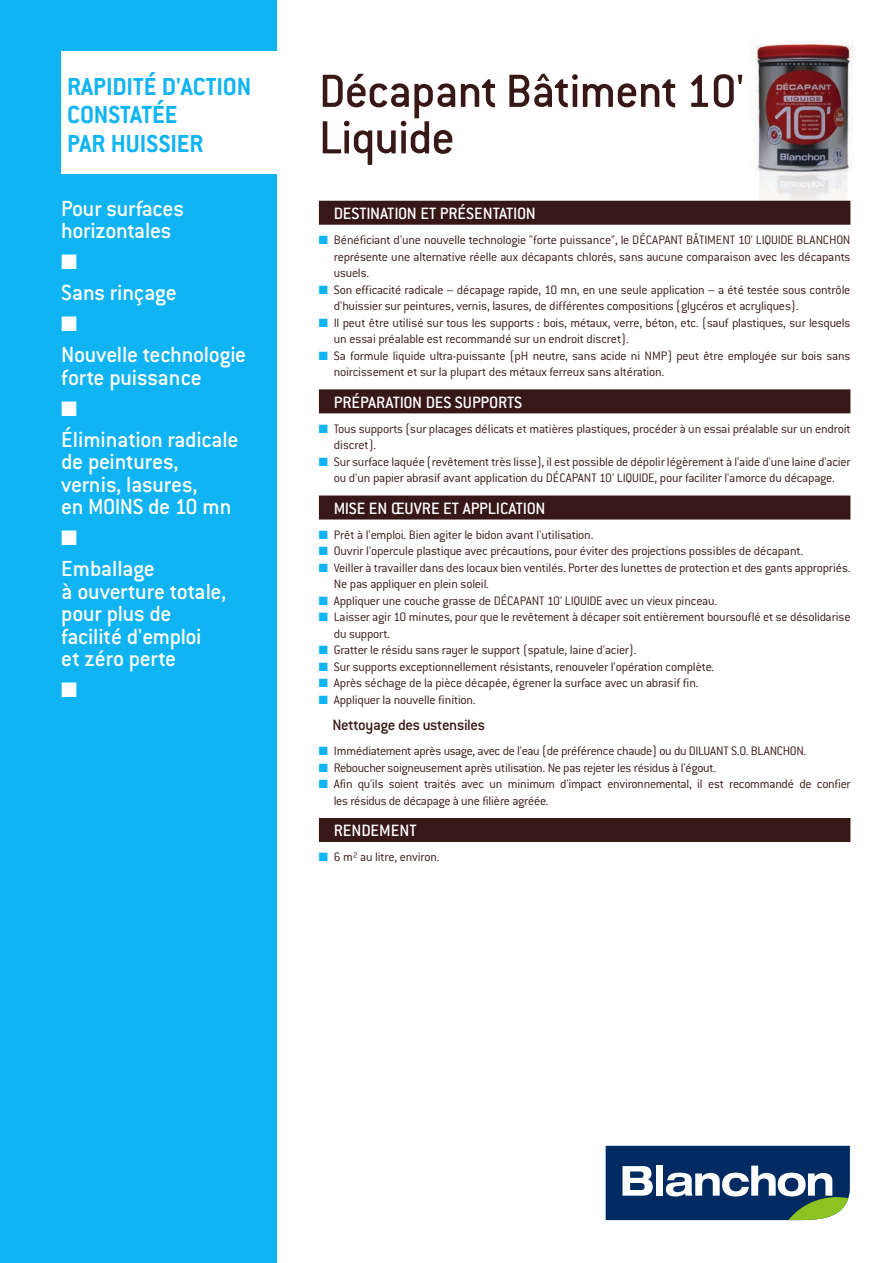
<style>
.page{position:relative;width:893px;height:1263px;background:#fff}
.page>*{position:absolute;margin:0;border:0;box-sizing:border-box;transform-origin:0 0}
.t1{font:500 51px/46.5px "Conduit ITC";letter-spacing:-.02em;color:#381817}
.t2{font:700 27px/28.5px "Conduit ITC";color:#10b4f2}
.t3{font:500 24px/22.5px "Conduit ITC";letter-spacing:-.015em;color:#fff}
.t4{font:21px "Zapf Dingbats ITC";color:#fff}
.t5{font:500 18px "Conduit ITC";letter-spacing:-.005em;color:#fff}
.t6{font:500 16.5px "Conduit ITC";letter-spacing:-.02em;color:#381817}
.t7{font:300 13.5px/16.5px "Conduit ITC";letter-spacing:-.015em;color:#381817}
.s1{color:#10b4f2}
</style>
<div class="page">
<img style="left:749px;top:41px;width:104px;height:163px">
<div style="left:0;top:0;width:276px;height:1263px;background:#10b4f2"></div>
<div style="left:319px;top:201px;width:531px;height:24px;background:#381817"></div>
<div style="left:319px;top:389px;width:531px;height:24px;background:#381817"></div>
<div style="left:319px;top:495px;width:531px;height:24px;background:#381817"></div>
<div style="left:319px;top:818px;width:531px;height:24px;background:#381817"></div>
<div style="left:62px;top:51px;width:220px;height:123px;background:#fff"></div>
<svg style="left:606px;top:1146px;width:244px;height:74px"></svg>
<h2 class="t2" style="left:67px;top:72px;width:185px">RAPIDITÉ D'ACTION<br>CONSTATÉE<br>PAR HUISSIER</h2>
<h1 class="t1" style="left:319px;top:67px;width:427px">Décapant Bâtiment 10'<br>Liquide</h1>
<h3 class="t3" style="left:61px;top:197px;width:124px">Pour surfaces horizontales</h3>
<h3 class="t4" style="left:61px;top:252px;width:17px">■</h3>
<h3 class="t3" style="left:61px;top:281px;width:117px">Sans rinçage</h3>
<h3 class="t4" style="left:61px;top:314px;width:17px">■</h3>
<h3 class="t3" style="left:61px;top:343px;width:186px">Nouvelle technologie forte puissance</h3>
<h3 class="t4" style="left:61px;top:399px;width:17px">■</h3>
<h3 class="t3" style="left:61px;top:428px;width:179px">Élimination radicale de peintures, vernis, lasures,<br>en MOINS de 10 mn</h3>
<h3 class="t4" style="left:61px;top:528px;width:17px">■</h3>
<h3 class="t3" style="left:61px;top:557px;width:166px">Emballage<br>à ouverture totale, pour plus de facilité d'emploi<br>et zéro perte</h3>
<h3 class="t4" style="left:61px;top:680px;width:17px">■</h3>
<h3 class="t5" style="left:334px;top:203px;width:204px">DESTINATION ET PRÉSENTATION</h3>
<p class="t7" style="left:334px;top:232px;width:518px;text-align:justify;text-indent:-15px"><span class="s1">■</span> Bénéficiant d'une nouvelle technologie "forte puissance", le DÉCAPANT BÂTIMENT 10' LIQUIDE BLANCHON représente une alternative réelle aux décapants chlorés, sans aucune comparaison avec les décapants usuels.</p>
<p class="t7" style="left:334px;top:281px;width:518px;text-indent:-15px"><span class="s1">■</span> Son efficacité radicale – décapage rapide, 10 mn, en une seule application – a été testée sous contrôle d'huissier sur peintures, vernis, lasures, de différentes compositions (glycéros et acryliques).</p>
<p class="t7" style="left:334px;top:314px;width:518px;text-indent:-15px"><span class="s1">■</span> Il peut être utilisé sur tous les supports : bois, métaux, verre, béton, etc. (sauf plastiques, sur lesquels un essai préalable est recommandé sur un endroit discret).</p>
<p class="t7" style="left:334px;top:347px;width:518px;text-indent:-15px"><span class="s1">■</span> Sa formule liquide ultra-puissante (pH neutre, sans acide ni NMP) peut être employée sur bois sans noircissement et sur la plupart des métaux ferreux sans altération.</p>
<h3 class="t5" style="left:334px;top:392px;width:190px">PRÉPARATION DES SUPPORTS</h3>
<p class="t7" style="left:334px;top:420px;width:518px;text-indent:-15px"><span class="s1">■</span> Tous supports (sur placages délicats et matières plastiques, procéder à un essai préalable sur un endroit discret).</p>
<p class="t7" style="left:319px;top:453px;width:533px;text-align:center"><span class="s1">■</span> Sur surface laquée (revêtement très lisse), il est possible de dépolir légèrement à l'aide d'une laine d'acier ou d'un papier abrasif avant application du DÉCAPANT 10' LIQUIDE, pour faciliter l'amorce du décapage.</p>
<h3 class="t5" style="left:334px;top:498px;width:213px">MISE EN ŒUVRE ET APPLICATION</h3>
<p class="t7" style="left:319px;top:526px;width:276px"><span class="s1">■</span> Prêt à l'emploi. Bien agiter le bidon avant l'utilisation.</p>
<p class="t7" style="left:319px;top:543px;width:486px"><span class="s1">■</span> Ouvrir l'opercule plastique avec précautions, pour éviter des projections possibles de décapant.</p>
<p class="t7" style="left:334px;top:559px;width:518px;text-indent:-15px"><span class="s1">■</span> Veiller à travailler dans des locaux bien ventilés. Porter des lunettes de protection et des gants appropriés.<br>Ne pas appliquer en plein soleil.</p>
<p class="t7" style="left:319px;top:592px;width:400px"><span class="s1">■</span> Appliquer une couche grasse de DÉCAPANT 10' LIQUIDE avec un vieux pinceau.</p>
<p class="t7" style="left:334px;top:609px;width:518px;text-indent:-15px"><span class="s1">■</span> Laisser agir 10 minutes, pour que le revêtement à décaper soit entièrement boursouflé et se désolidarise du support.</p>
<p class="t7" style="left:319px;top:642px;width:319px"><span class="s1">■</span> Gratter le résidu sans rayer le support (spatule, laine d'acier).</p>
<p class="t7" style="left:319px;top:658px;width:397px"><span class="s1">■</span> Sur supports exceptionnellement résistants, renouveler l'opération complète.</p>
<p class="t7" style="left:319px;top:675px;width:381px"><span class="s1">■</span> Après séchage de la pièce décapée, égrener la surface avec un abrasif fin.</p>
<p class="t7" style="left:319px;top:691px;width:158px"><span class="s1">■</span> Appliquer la nouvelle finition.</p>
<p class="t6" style="left:332px;top:716px;width:154px">Nettoyage des ustensiles</p>
<p class="t7" style="left:319px;top:743px;width:489px"><span class="s1">■</span> Immédiatement après usage, avec de l'eau (de préférence chaude) ou du DILUANT S.O. BLANCHON.</p>
<p class="t7" style="left:319px;top:759px;width:399px"><span class="s1">■</span> Reboucher soigneusement après utilisation. Ne pas rejeter les résidus à l'égout.</p>
<p class="t7" style="left:334px;top:776px;width:518px;text-indent:-15px"><span class="s1">■</span> Afin qu'ils soient traités avec un minimum d'impact environnemental, il est recommandé de confier les résidus de décapage à une filière agréée.</p>
<h3 class="t5" style="left:334px;top:820px;width:84px">RENDEMENT</h3>
<p class="t7" style="left:319px;top:849px;width:122px"><span class="s1">■</span> 6 m² au litre, environ.</p>
</div>
